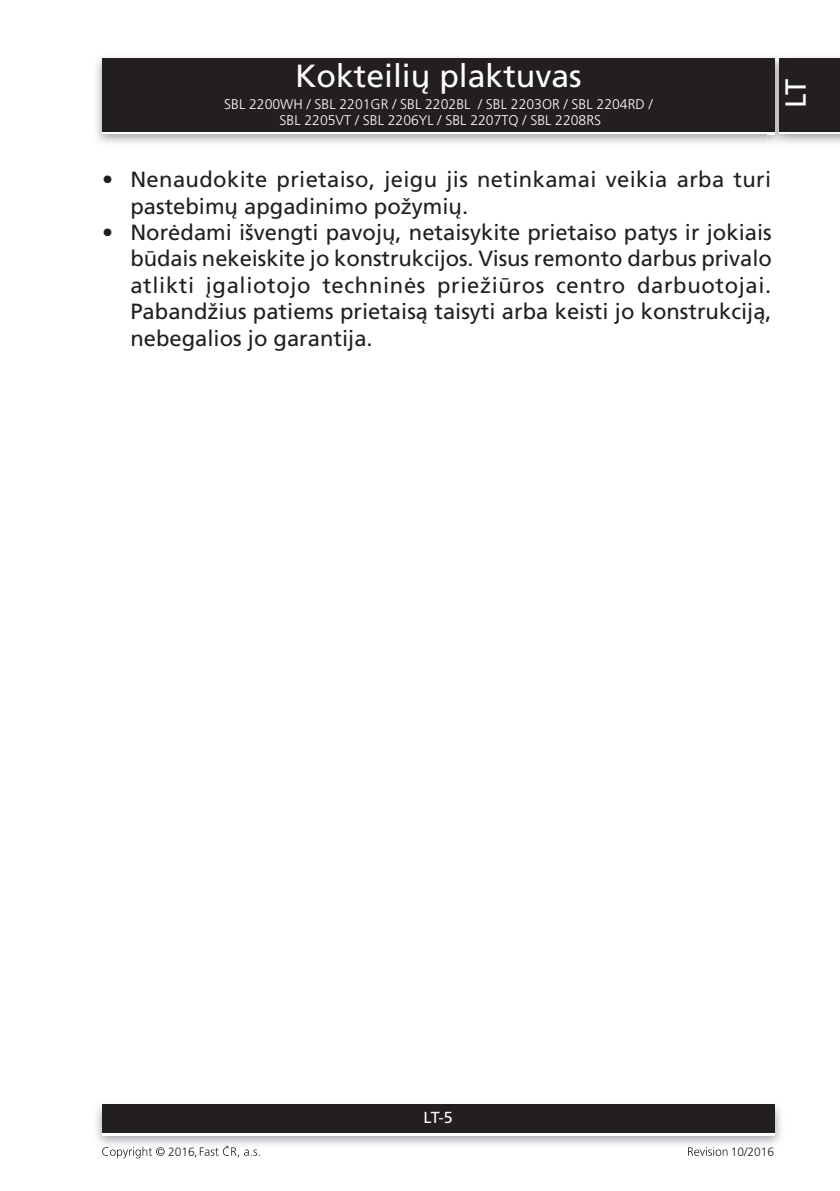
<style>
.page{position:relative;width:840px;height:1191px;background:#fff}
.page>*{position:absolute;margin:0;border:0;box-sizing:border-box;transform-origin:0 0}
.t1{font:32px "Frutiger CE";color:#fff}
.t2{font:29px "Frutiger CE";color:#fff}
.Frutiger_Roman_7{font:22px/26.4px "Frutiger CE";color:#231f20}
.t3{font:16px "Frutiger CE";color:#fff}
.t4{font:300 14px/16px "Frutiger CE";color:#fff;text-align:center}
.t5{font:300 12px "Frutiger CE";color:#231f20}
</style>
<div class="page">
<div style="left:102px;top:61px;width:672px;height:73px;background:linear-gradient(to right,#231f20,#231f20)"></div>
<div style="left:102px;top:58px;width:672px;height:73px;background:#231f20"></div>
<img style="left:96px;top:1104px;width:685px;height:41px">
<div style="left:102px;top:1107px;width:672px;height:28px;background:linear-gradient(to right,#fff,#fff)"></div>
<div style="left:102px;top:1104px;width:672px;height:28px;background:#231f20"></div>
<img style="left:767px;top:55px;width:18px;height:90px">
<svg style="left:767px;top:131px;width:7px;height:3px"></svg>
<img style="left:767px;top:58px;width:7px;height:3px">
<img style="left:767px;top:61px;width:7px;height:70px">
<div style="left:778px;top:61px;width:61px;height:73px;background:linear-gradient(to right,#231f20,#231f20)"></div>
<div style="left:778px;top:58px;width:61px;height:73px;background:#231f20"></div>
<svg style="left:102px;top:1146px;width:63px;height:12px"></svg>
<svg style="left:195px;top:1145px;width:64px;height:12px"></svg>
<svg style="left:688px;top:1147px;width:39px;height:8px"></svg>
<h1 class="t1" style="left:295px;top:58px;width:288px">Kokteilių plaktuvas</h1>
<p class="t4" style="left:224px;top:96px;width:429px">SBL 2200WH / SBL 2201GR / SBL 2202BL / SBL 2203OR / SBL 2204RD /<br>SBL 2205VT / SBL 2206YL / SBL 2207TQ / SBL 2208RS</p>
<h2 class="t2" style="left:778px;top:108px;width:31px;rotate:-90deg">LT</h2>
<p class="Frutiger_Roman_7" style="left:130px;top:166px;width:642px;text-indent:-28px">• Nenaudokite prietaiso, jeigu jis netinkamai veikia arba turi pastebimų apgadinimo požymių.</p>
<p class="Frutiger_Roman_7" style="left:130px;top:219px;width:642px;text-align:justify;text-indent:-28px">• Norėdami išvengti pavojų, netaisykite prietaiso patys ir jokiais būdais nekeiskite jo konstrukcijos. Visus remonto darbus privalo atlikti įgaliotojo techninės priežiūros centro darbuotojai.<br>Pabandžius patiems prietaisą taisyti arba keisti jo konstrukciją, nebegalios jo garantija.</p>
<p class="t3" style="left:423px;top:1108px;width:31px">LT-5</p>
<p class="t5" style="left:168px;top:1144px;width:28px">2016</p>
<p class="t5" style="left:730px;top:1144px;width:45px">10/2016</p>
</div>
